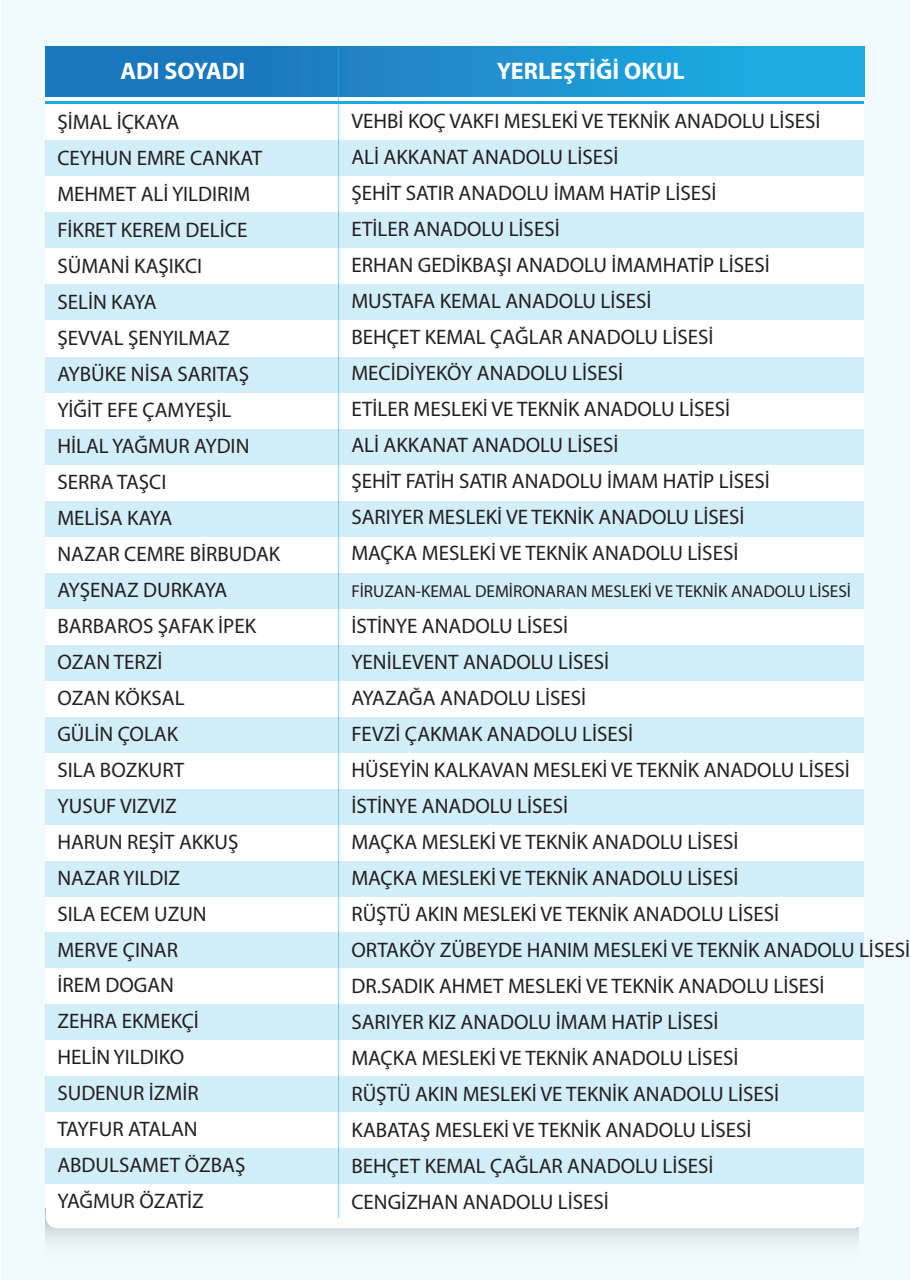
<style>
.page{position:relative;width:910px;height:1280px;background:#fff}
.page>*{position:absolute;margin:0;border:0;box-sizing:border-box;transform-origin:0 0}
.t1{font:700 24px "Myriad Pro";color:#fff}
.t2{font:21px/36px "Myriad Pro";color:#231f20}
.t3{font:17.25px "Myriad Pro";color:#231f20}
</style>
<div class="page">
<div style="left:1px;top:0;width:909px;height:1280px;background:#f1fafc"></div>
<svg style="left:46px;top:1220px;width:812px;height:22px"></svg>
<div style="left:46px;top:48px;width:818px;height:1180px;background:#fff;border-radius:11px"></div>
<div style="left:46px;top:46px;width:818px;height:51px;background:linear-gradient(to right,#1b6db7,#1fafe4)"></div>
<hr style="left:46px;top:101px;width:818px;height:3px;background:#1dabe1">
<div style="left:46px;top:140px;width:818px;height:36px;background:#d2eef9"></div>
<div style="left:46px;top:212px;width:818px;height:36px;background:#d2eef9"></div>
<div style="left:46px;top:284px;width:818px;height:36px;background:#d2eef9"></div>
<div style="left:46px;top:357px;width:818px;height:36px;background:#d2eef9"></div>
<div style="left:46px;top:429px;width:818px;height:36px;background:#d2eef9"></div>
<div style="left:46px;top:501px;width:818px;height:36px;background:#d2eef9"></div>
<div style="left:46px;top:573px;width:818px;height:36px;background:#d2eef9"></div>
<div style="left:46px;top:645px;width:818px;height:36px;background:#d2eef9"></div>
<div style="left:46px;top:717px;width:818px;height:36px;background:#d2eef9"></div>
<div style="left:46px;top:789px;width:818px;height:36px;background:#d2eef9"></div>
<div style="left:46px;top:861px;width:818px;height:36px;background:#d2eef9"></div>
<div style="left:46px;top:932px;width:818px;height:36px;background:#d2eef9"></div>
<div style="left:46px;top:1004px;width:818px;height:36px;background:#d2eef9"></div>
<div style="left:46px;top:1076px;width:818px;height:36px;background:#d2eef9"></div>
<div style="left:46px;top:1148px;width:818px;height:36px;background:#d2eef9"></div>
<hr style="left:338px;top:48px;width:1px;height:1170px;background:#1dabe1">
<p class="t1" style="left:120px;top:55px;width:126px">ADI SOYADI</p>
<p class="t1" style="left:497px;top:55px;width:189px">YERLEŞTİĞİ OKUL</p>
<p class="t2" style="left:57px;top:103px;width:224px">ŞİMAL İÇKAYA<br>CEYHUN EMRE CANKAT<br>MEHMET ALİ YILDIRIM<br>FİKRET KEREM DELİCE<br>SÜMANİ KAŞIKCI<br>SELİN KAYA<br>ŞEVVAL ŞENYILMAZ<br>AYBÜKE NİSA SARITAŞ<br>YİĞİT EFE ÇAMYEŞİL<br>HİLAL YAĞMUR AYDIN<br>SERRA TAŞCI<br>MELİSA KAYA<br>NAZAR CEMRE BİRBUDAK<br>AYŞENAZ DURKAYA<br>BARBAROS ŞAFAK İPEK<br>OZAN TERZİ<br>OZAN KÖKSAL<br>GÜLİN ÇOLAK<br>SILA BOZKURT<br>YUSUF VIZVIZ<br>HARUN REŞİT AKKUŞ<br>NAZAR YILDIZ<br>SILA ECEM UZUN<br>MERVE ÇINAR<br>İREM DOGAN<br>ZEHRA EKMEKÇİ<br>HELİN YILDIKO<br>SUDENUR İZMİR<br>TAYFUR ATALAN<br>ABDULSAMET ÖZBAŞ<br>YAĞMUR ÖZATİZ</p>
<p class="t2" style="left:351px;top:103px;width:471px">VEHBİ KOÇ VAKFI MESLEKİ VE TEKNİK ANADOLU LİSESİ ALİ AKKANAT ANADOLU LİSESİ<br>ŞEHİT SATIR ANADOLU İMAM HATİP LİSESİ<br>ETİLER ANADOLU LİSESİ<br>ERHAN GEDİKBAŞI ANADOLU İMAMHATİP LİSESİ MUSTAFA KEMAL ANADOLU LİSESİ<br>BEHÇET KEMAL ÇAĞLAR ANADOLU LİSESİ MECİDİYEKÖY ANADOLU LİSESİ<br>ETİLER MESLEKİ VE TEKNİK ANADOLU LİSESİ<br>ALİ AKKANAT ANADOLU LİSESİ<br>ŞEHİT FATİH SATIR ANADOLU İMAM HATİP LİSESİ SARIYER MESLEKİ VE TEKNİK ANADOLU LİSESİ<br>MAÇKA MESLEKİ VE TEKNİK ANADOLU LİSESİ</p>
<p class="t3" style="left:351px;top:580px;width:501px">FİRUZAN-KEMAL DEMİRONARAN MESLEKİ VE TEKNİK ANADOLU LİSESİ</p>
<p class="t2" style="left:351px;top:607px;width:560px">İSTİNYE ANADOLU LİSESİ<br>YENİLEVENT ANADOLU LİSESİ<br>AYAZAĞA ANADOLU LİSESİ<br>FEVZİ ÇAKMAK ANADOLU LİSESİ<br>HÜSEYİN KALKAVAN MESLEKİ VE TEKNİK ANADOLU LİSESİ İSTİNYE ANADOLU LİSESİ<br>MAÇKA MESLEKİ VE TEKNİK ANADOLU LİSESİ<br>MAÇKA MESLEKİ VE TEKNİK ANADOLU LİSESİ<br>RÜŞTÜ AKIN MESLEKİ VE TEKNİK ANADOLU LİSESİ<br>ORTAKÖY ZÜBEYDE HANIM MESLEKİ VE TEKNİK ANADOLU LİSESİ DR.SADIK AHMET MESLEKİ VE TEKNİK ANADOLU LİSESİ<br>SARIYER KIZ ANADOLU İMAM HATİP LİSESİ<br>MAÇKA MESLEKİ VE TEKNİK ANADOLU LİSESİ<br>RÜŞTÜ AKIN MESLEKİ VE TEKNİK ANADOLU LİSESİ<br>KABATAŞ MESLEKİ VE TEKNİK ANADOLU LİSESİ<br>BEHÇET KEMAL ÇAĞLAR ANADOLU LİSESİ<br>CENGİZHAN ANADOLU LİSESİ</p>
</div>
